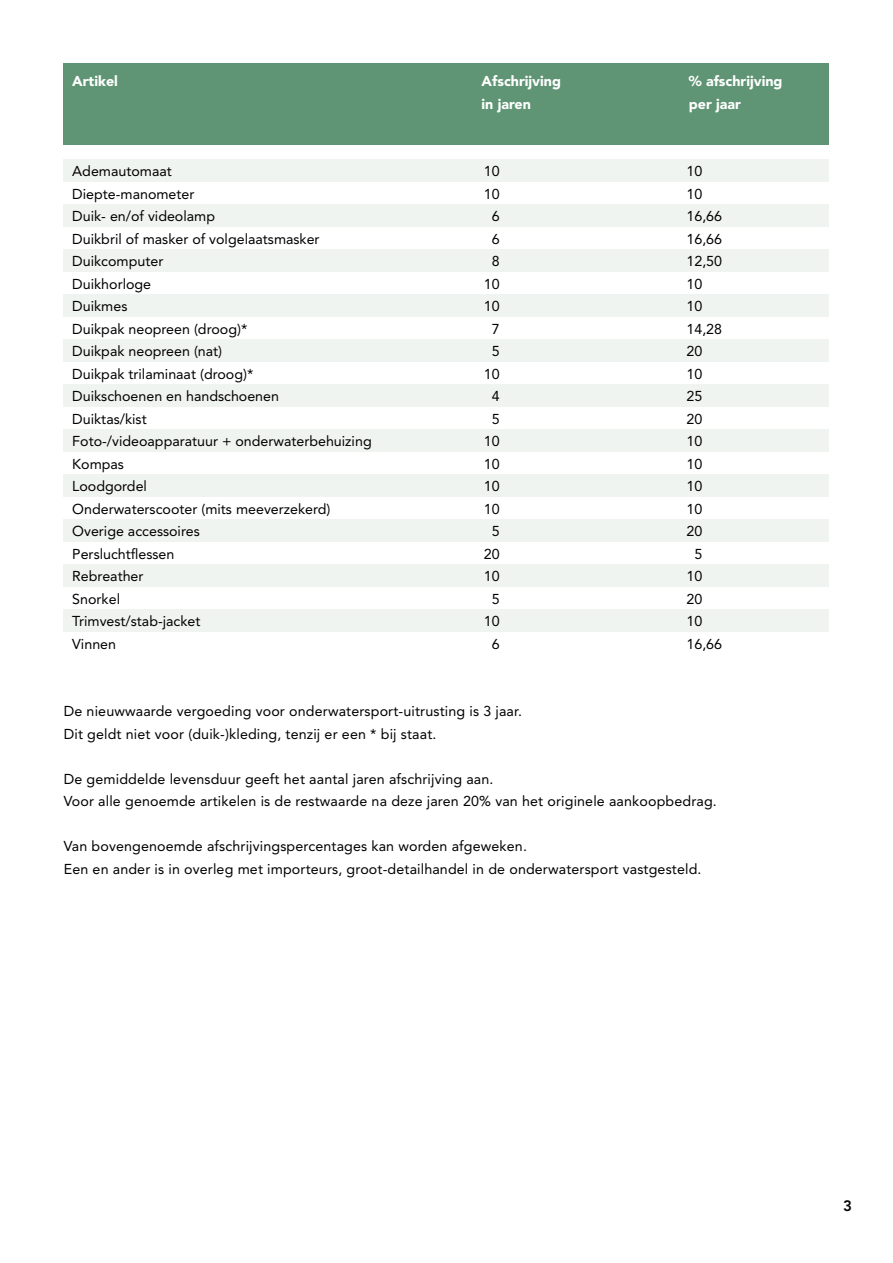
<style>
.page{position:relative;width:893px;height:1263px;background:#fff}
.page>*{position:absolute;margin:0;border:0;box-sizing:border-box;transform-origin:0 0}
.t1{font:800 15px "Avenir LT Std";color:#000}
.t2{font:14.25px/22.5px "Avenir LT Std";color:#000}
.t3{font:900 14.25px/22.5px "Avenir LT Std";color:#fff}
</style>
<div class="page">
<div style="left:64px;top:64px;width:765px;height:81px;background:#5f9574"></div>
<div style="left:64px;top:159px;width:765px;height:23px;background:#f0f4f1"></div>
<div style="left:64px;top:204px;width:765px;height:23px;background:#f0f4f1"></div>
<div style="left:64px;top:249px;width:765px;height:23px;background:#f0f4f1"></div>
<div style="left:64px;top:294px;width:765px;height:23px;background:#f0f4f1"></div>
<div style="left:64px;top:339px;width:765px;height:23px;background:#f0f4f1"></div>
<div style="left:64px;top:384px;width:765px;height:23px;background:#f0f4f1"></div>
<div style="left:64px;top:429px;width:765px;height:23px;background:#f0f4f1"></div>
<div style="left:64px;top:474px;width:765px;height:23px;background:#f0f4f1"></div>
<div style="left:64px;top:519px;width:765px;height:23px;background:#f0f4f1"></div>
<div style="left:64px;top:564px;width:765px;height:23px;background:#f0f4f1"></div>
<div style="left:64px;top:609px;width:765px;height:23px;background:#f0f4f1"></div>
<p class="t3" style="left:72px;top:70px;width:47px">Artikel</p>
<p class="t3" style="left:482px;top:70px;width:81px">Afschrijving in jaren</p>
<p class="t3" style="left:689px;top:70px;width:95px">% afschrijving per jaar</p>
<p class="t2" style="left:72px;top:160px;width:101px">Ademautomaat</p>
<p class="t2" style="left:484px;top:160px;width:17px">10</p>
<p class="t2" style="left:686px;top:160px;width:17px">10</p>
<p class="t2" style="left:72px;top:183px;width:124px">Diepte-manometer</p>
<p class="t2" style="left:484px;top:183px;width:17px">10</p>
<p class="t2" style="left:686px;top:183px;width:17px">10</p>
<p class="t2" style="left:72px;top:205px;width:144px">Duik- en/of videolamp</p>
<p class="t2" style="left:492px;top:205px;width:9px">6</p>
<p class="t2" style="left:686px;top:205px;width:37px">16,66</p>
<p class="t2" style="left:72px;top:228px;width:249px">Duikbril of masker of volgelaatsmasker</p>
<p class="t2" style="left:492px;top:228px;width:9px">6</p>
<p class="t2" style="left:686px;top:228px;width:37px">16,66</p>
<p class="t2" style="left:72px;top:250px;width:93px">Duikcomputer</p>
<p class="t2" style="left:492px;top:250px;width:9px">8</p>
<p class="t2" style="left:686px;top:250px;width:37px">12,50</p>
<p class="t2" style="left:72px;top:273px;width:80px">Duikhorloge</p>
<p class="t2" style="left:484px;top:273px;width:17px">10</p>
<p class="t2" style="left:686px;top:273px;width:17px">10</p>
<p class="t2" style="left:72px;top:295px;width:57px">Duikmes</p>
<p class="t2" style="left:484px;top:295px;width:17px">10</p>
<p class="t2" style="left:686px;top:295px;width:17px">10</p>
<p class="t2" style="left:72px;top:318px;width:177px">Duikpak neopreen (droog)*</p>
<p class="t2" style="left:492px;top:318px;width:9px">7</p>
<p class="t2" style="left:686px;top:318px;width:37px">14,28</p>
<p class="t2" style="left:72px;top:340px;width:151px">Duikpak neopreen (nat)</p>
<p class="t2" style="left:492px;top:340px;width:9px">5</p>
<p class="t2" style="left:686px;top:340px;width:17px">20</p>
<p class="t2" style="left:72px;top:363px;width:183px">Duikpak trilaminaat (droog)*</p>
<p class="t2" style="left:484px;top:363px;width:17px">10</p>
<p class="t2" style="left:686px;top:363px;width:17px">10</p>
<p class="t2" style="left:72px;top:385px;width:208px">Duikschoenen en handschoenen</p>
<p class="t2" style="left:492px;top:385px;width:9px">4</p>
<p class="t2" style="left:686px;top:385px;width:17px">25</p>
<p class="t2" style="left:72px;top:408px;width:76px">Duiktas/kist</p>
<p class="t2" style="left:492px;top:408px;width:9px">5</p>
<p class="t2" style="left:686px;top:408px;width:17px">20</p>
<p class="t2" style="left:72px;top:430px;width:301px">Foto-/videoapparatuur + onderwaterbehuizing</p>
<p class="t2" style="left:484px;top:430px;width:17px">10</p>
<p class="t2" style="left:686px;top:430px;width:17px">10</p>
<p class="t2" style="left:72px;top:453px;width:53px">Kompas</p>
<p class="t2" style="left:484px;top:453px;width:17px">10</p>
<p class="t2" style="left:686px;top:453px;width:17px">10</p>
<p class="t2" style="left:72px;top:475px;width:76px">Loodgordel</p>
<p class="t2" style="left:484px;top:475px;width:17px">10</p>
<p class="t2" style="left:686px;top:475px;width:17px">10</p>
<p class="t2" style="left:72px;top:498px;width:260px">Onderwaterscooter (mits meeverzekerd)</p>
<p class="t2" style="left:484px;top:498px;width:17px">10</p>
<p class="t2" style="left:686px;top:498px;width:17px">10</p>
<p class="t2" style="left:72px;top:520px;width:129px">Overige accessoires</p>
<p class="t2" style="left:492px;top:520px;width:9px">5</p>
<p class="t2" style="left:686px;top:520px;width:17px">20</p>
<p class="t2" style="left:72px;top:543px;width:104px">Persluchtflessen</p>
<p class="t2" style="left:484px;top:543px;width:17px">20</p>
<p class="t2" style="left:694px;top:543px;width:9px">5</p>
<p class="t2" style="left:72px;top:565px;width:73px">Rebreather</p>
<p class="t2" style="left:484px;top:565px;width:17px">10</p>
<p class="t2" style="left:686px;top:565px;width:17px">10</p>
<p class="t2" style="left:72px;top:588px;width:49px">Snorkel</p>
<p class="t2" style="left:492px;top:588px;width:9px">5</p>
<p class="t2" style="left:686px;top:588px;width:17px">20</p>
<p class="t2" style="left:72px;top:610px;width:130px">Trimvest/stab-jacket</p>
<p class="t2" style="left:484px;top:610px;width:17px">10</p>
<p class="t2" style="left:686px;top:610px;width:17px">10</p>
<p class="t2" style="left:72px;top:633px;width:45px">Vinnen</p>
<p class="t2" style="left:492px;top:633px;width:9px">6</p>
<p class="t2" style="left:686px;top:633px;width:37px">16,66</p>
<p class="t2" style="left:64px;top:700px;width:460px">De nieuwwaarde vergoeding voor onderwatersport-uitrusting is 3 jaar.<br>Dit geldt niet voor (duik-)kleding, tenzij er een * bij staat.</p>
<p class="t2" style="left:64px;top:768px;width:655px">De gemiddelde levensduur geeft het aantal jaren afschrijving aan.<br>Voor alle genoemde artikelen is de restwaarde na deze jaren 20% van het originele aankoopbedrag.</p>
<p class="t2" style="left:64px;top:835px;width:639px">Van bovengenoemde afschrijvingspercentages kan worden afgeweken.<br>Een en ander is in overleg met importeurs, groot-detailhandel in de onderwatersport vastgesteld.</p>
<p class="t1" style="left:843px;top:1197px;width:10px">3</p>
</div>
